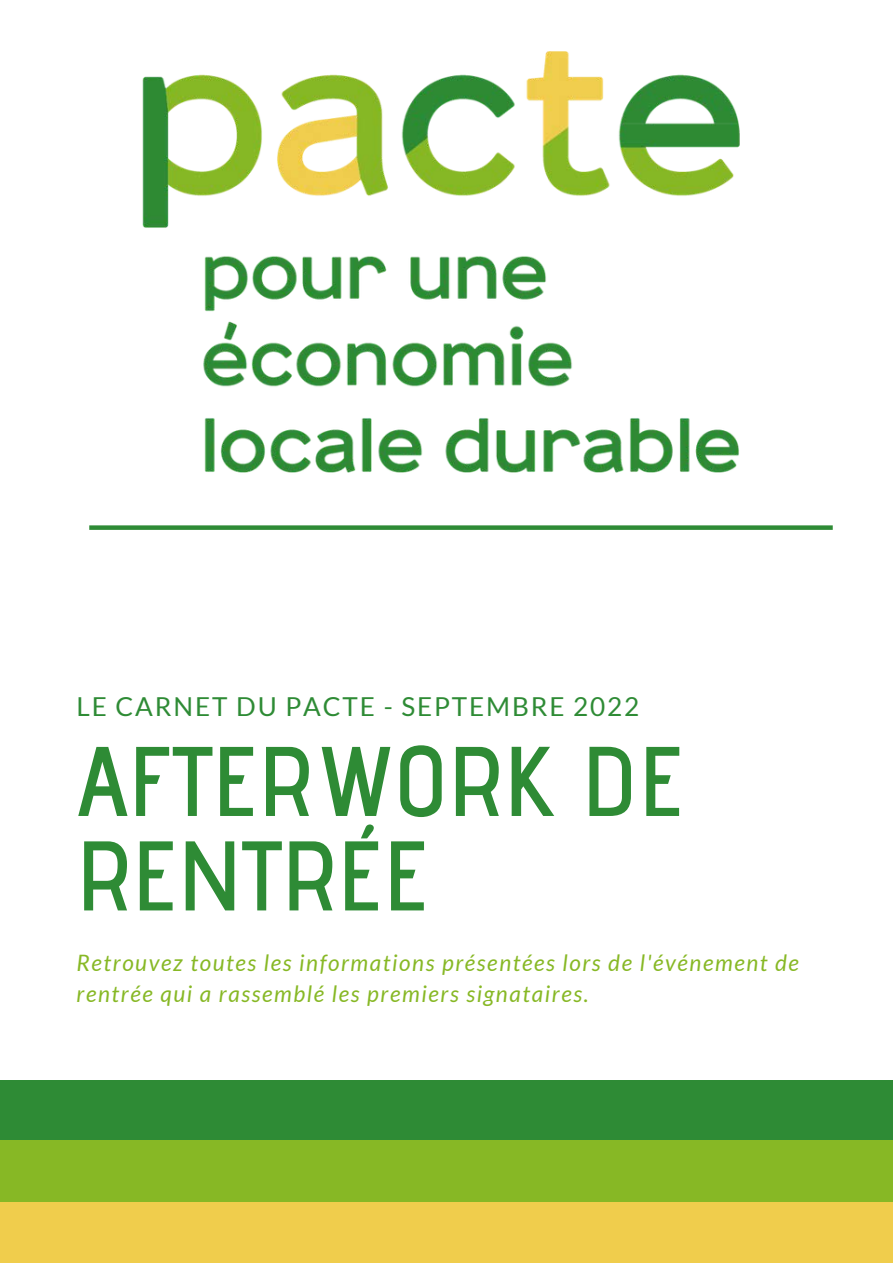
<style>
.page{position:relative;width:893px;height:1264px;background:#fff}
.page>*{position:absolute;margin:0;border:0;box-sizing:border-box;transform-origin:0 0}
.t1{font:600 98.55px/94.3px "Advent Pro";color:#2e8b35}
.t2{font:26.1px "Lato";letter-spacing:.07em;color:#2e8b35}
.t3{font:italic 22.65px/31px "Lato";letter-spacing:.07em;color:#87b825}
</style>
<div class="page">
<img style="left:142px;top:51px;width:598px;height:422px">
<div style="left:89px;top:525px;width:743px;height:5px;background:#2e8b35"></div>
<div style="left:0;top:1080px;width:892px;height:60px;background:#2e8b35"></div>
<div style="left:0;top:1140px;width:892px;height:62px;background:#87b825"></div>
<div style="left:0;top:1202px;width:892px;height:60px;background:#f0cd4c"></div>
<p class="t2" style="left:76px;top:690px;width:564px">LE CARNET DU PACTE - SEPTEMBRE 2022</p>
<h1 class="t1" style="left:76px;top:732px;width:609px">AFTERWORK DE<br>RENTRÉE</h1>
<p class="t3" style="left:76px;top:947px;width:724px">Retrouvez toutes les informations présentées lors de l'événement de rentrée qui a rassemblé les premiers signataires.</p>
</div>
